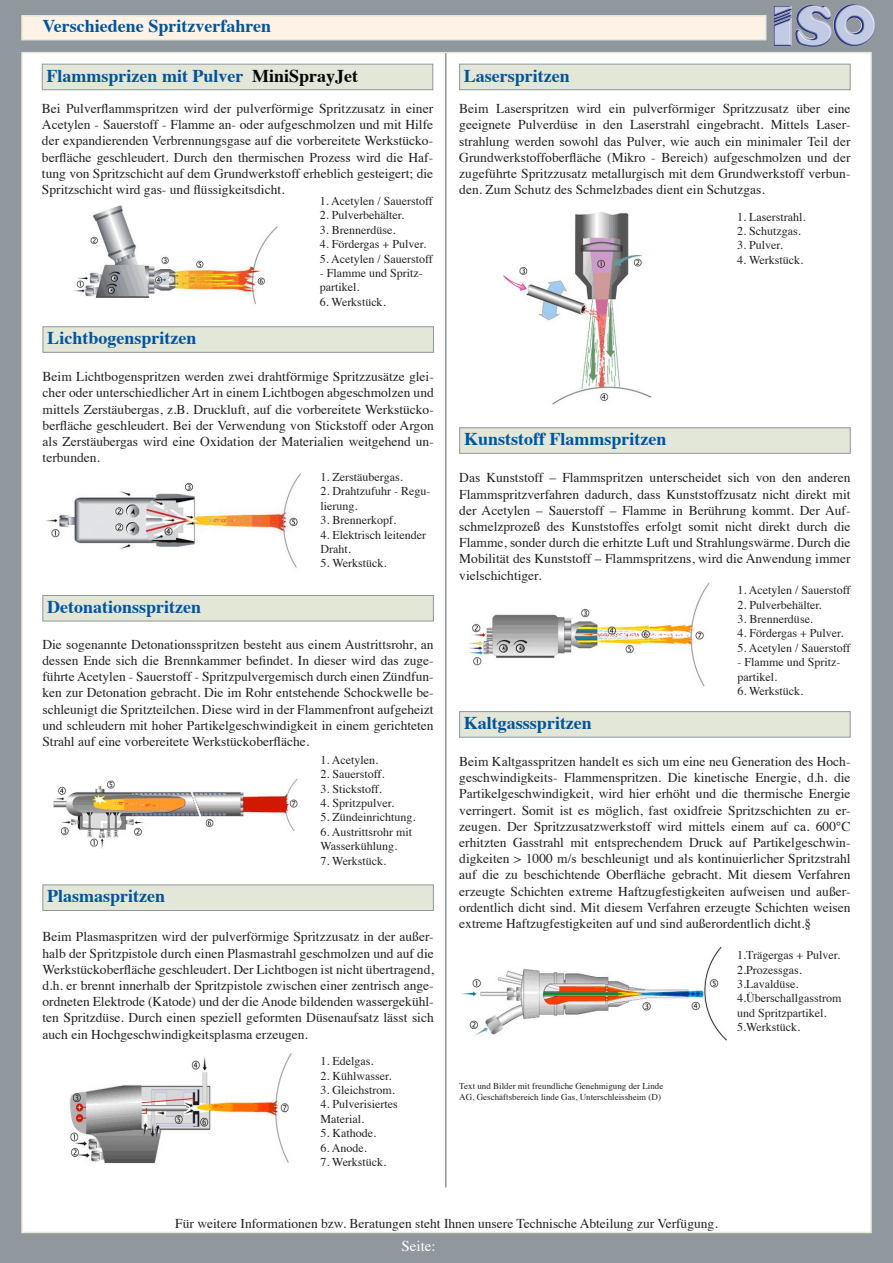
<style>
.page{position:relative;width:893px;height:1263px;background:#90979d}
.page>*{position:absolute;margin:0;border:0;box-sizing:border-box;transform-origin:0 0}
.t1{font:700 18px "Times";color:#01549d}
.t2{font:15px "Times";color:#fff}
.t3{font:13.5px/16.2px "Times";color:#231f20;text-align:justify}
.t4{font:12px/14.4px "Times";color:#231f20}
.t5{font:9px/10.8px "Times";color:#231f20}
.s1{color:#040503}
</style>
<div class="page">
<div style="left:21px;top:52px;width:851px;height:1181px;background:#fff;border:2px solid #e7eadb"></div>
<img style="left:833px;top:4px;width:20px;height:32px">
<div style="left:21px;top:15px;width:745px;height:25px;background:#fef2e6;border:2px solid #e7eadb"></div>
<div style="left:42px;top:64px;width:391px;height:26px;background:#e3e7d8;border:1px solid #90979d"></div>
<hr style="left:445px;top:53px;width:2px;height:1134px;background:#90979d">
<div style="left:459px;top:427px;width:392px;height:27px;background:#e3e7d8;border:1px solid #90979d"></div>
<div style="left:42px;top:595px;width:392px;height:26px;background:#e3e7d8;border:1px solid #90979d"></div>
<div style="left:42px;top:884px;width:392px;height:27px;background:#e3e7d8;border:1px solid #90979d"></div>
<div style="left:459px;top:64px;width:391px;height:26px;background:#e3e7d8;border:1px solid #90979d"></div>
<div style="left:43px;top:326px;width:391px;height:27px;background:#e3e7d8;border:1px solid #90979d"></div>
<img style="left:468px;top:584px;width:241px;height:103px">
<img style="left:74px;top:205px;width:204px;height:99px">
<img style="left:53px;top:779px;width:245px;height:70px">
<img style="left:69px;top:1053px;width:223px;height:111px">
<img style="left:503px;top:212px;width:149px;height:193px">
<div style="left:459px;top:711px;width:391px;height:26px;background:#e3e7d8;border:1px solid #90979d"></div>
<img style="left:461px;top:946px;width:266px;height:95px">
<img style="left:46px;top:473px;width:255px;height:95px">
<p class="t1" style="left:43px;top:9px;width:230px">Verschiedene Spritzverfahren</p>
<p class="t1" style="left:47px;top:58px;width:313px">Flammsprizen mit Pulver <span class="s1">MiniSprayJet</span></p>
<p class="t3" style="left:42px;top:99px;width:393px">Bei Pulverflammspritzen wird der pulverförmige Spritzzusatz in einer Acetylen - Sauerstoff - Flamme an- oder aufgeschmolzen und mit Hilfe der expandierenden Verbrennungsgase auf die vorbereitete Werkstücko&shy;berfläche geschleudert. Durch den thermischen Prozess wird die Haf&shy;tung von Spritzschicht auf dem Grundwerkstoff erheblich gesteigert; die Spritzschicht wird gas- und flüssigkeitsdicht.</p>
<p class="t4" style="left:320px;top:193px;width:115px">1. Acetylen / Sauerstoff</p>
<p class="t4" style="left:320px;top:207px;width:86px">2. Pulverbehälter.</p>
<p class="t4" style="left:320px;top:222px;width:77px">3. Brennerdüse.</p>
<p class="t4" style="left:320px;top:236px;width:108px">4. Fördergas + Pulver.</p>
<p class="t4" style="left:320px;top:250px;width:115px">5. Acetylen / Sauerstoff</p>
<p class="t4" style="left:320px;top:265px;width:104px">- Flamme und Spritz&shy;partikel.</p>
<p class="t4" style="left:320px;top:294px;width:67px">6. Werkstück.</p>
<p class="t1" style="left:47px;top:321px;width:151px">Lichtbogenspritzen</p>
<p class="t3" style="left:43px;top:367px;width:393px">Beim Lichtbogenspritzen werden zwei drahtförmige Spritzzusätze glei&shy;cher oder unterschiedlicher Art in einem Lichtbogen abgeschmolzen und mittels Zerstäubergas, z.B. Druckluft, auf die vorbereitete Werkstücko&shy;berfläche geschleudert. Bei der Verwendung von Stickstoff oder Argon als Zerstäubergas wird eine Oxidation der Materialien weitgehend un&shy;terbunden.</p>
<p class="t4" style="left:321px;top:469px;width:84px">1. Zerstäubergas.</p>
<p class="t4" style="left:321px;top:483px;width:111px">2. Drahtzufuhr - Regu&shy;lierung.</p>
<p class="t4" style="left:321px;top:512px;width:77px">3. Brennerkopf.</p>
<p class="t4" style="left:321px;top:526px;width:107px">4. Elektrisch leitender<br>Draht.</p>
<p class="t4" style="left:321px;top:555px;width:67px">5. Werkstück.</p>
<p class="t1" style="left:47px;top:589px;width:155px">Detonationsspritzen</p>
<p class="t3" style="left:42px;top:635px;width:393px">Die sogenannte Detonationsspritzen besteht aus einem Austrittsrohr, an dessen Ende sich die Brennkammer befindet. In dieser wird das zuge&shy;führte Acetylen - Sauerstoff - Spritzpulvergemisch durch einen Zündfun&shy;ken zur Detonation gebracht. Die im Rohr entstehende Schockwelle be&shy;schleunigt die Spritzteilchen. Diese wird in der Flammenfront aufgeheizt und schleudern mit hoher Partikelgeschwindigkeit in einem gerichteten Strahl auf eine vorbereitete Werkstückoberfläche.</p>
<p class="t4" style="left:320px;top:751px;width:59px">1. Acetylen.</p>
<p class="t4" style="left:320px;top:766px;width:66px">2. Sauerstoff.</p>
<p class="t4" style="left:320px;top:780px;width:63px">3. Stickstoff.</p>
<p class="t4" style="left:320px;top:795px;width:75px">4. Spritzpulver.</p>
<p class="t4" style="left:320px;top:809px;width:96px">5. Zündeinrichtung.</p>
<p class="t4" style="left:320px;top:823px;width:93px">6. Austrittsrohr mit<br>Wasserkühlung.</p>
<p class="t4" style="left:320px;top:852px;width:67px">7. Werkstück.</p>
<p class="t1" style="left:47px;top:879px;width:119px">Plasmaspritzen</p>
<p class="t3" style="left:43px;top:928px;width:393px">Beim Plasmaspritzen wird der pulverförmige Spritzzusatz in der außer&shy;halb der Spritzpistole durch einen Plasmastrahl geschmolzen und auf die Werkstückoberfläche geschleudert. Der Lichtbogen ist nicht übertragend, d.h. er brennt innerhalb der Spritzpistole zwischen einer zentrisch ange&shy;ordneten Elektrode (Katode) und der die Anode bildenden wassergekühl&shy;ten Spritzdüse. Durch einen speziell geformten Düsenaufsatz lässt sich auch ein Hochgeschwindigkeitsplasma erzeugen.</p>
<p class="t4" style="left:320px;top:1053px;width:54px">1. Edelgas.</p>
<p class="t4" style="left:320px;top:1067px;width:72px">2. Kühlwasser.</p>
<p class="t4" style="left:320px;top:1082px;width:76px">3. Gleichstrom.</p>
<p class="t4" style="left:320px;top:1096px;width:79px">4. Pulverisiertes<br>Material.</p>
<p class="t4" style="left:320px;top:1125px;width:57px">5. Kathode.</p>
<p class="t4" style="left:320px;top:1139px;width:48px">6. Anode.</p>
<p class="t4" style="left:320px;top:1154px;width:67px">7. Werkstück.</p>
<p class="t1" style="left:464px;top:58px;width:107px">Laserspritzen</p>
<p class="t3" style="left:459px;top:99px;width:393px">Beim Laserspritzen wird ein pulverförmiger Spritzzusatz über eine geeignete Pulverdüse in den Laserstrahl eingebracht. Mittels Laser&shy;strahlung werden sowohl das Pulver, wie auch ein minimaler Teil der Grundwerkstoffoberfläche (Mikro - Bereich) aufgeschmolzen und der zugeführte Spritzzusatz metallurgisch mit dem Grundwerkstoff verbun&shy;den. Zum Schutz des Schmelzbades dient ein Schutzgas.</p>
<p class="t1" style="left:464px;top:422px;width:204px">Kunststoff Flammspritzen</p>
<p class="t4" style="left:737px;top:208px;width:70px">1. Laserstrahl.</p>
<p class="t4" style="left:737px;top:223px;width:65px">2. Schutzgas.</p>
<p class="t4" style="left:737px;top:237px;width:47px">3. Pulver.</p>
<p class="t4" style="left:737px;top:251px;width:67px">4. Werkstück.</p>
<p class="t3" style="left:459px;top:468px;width:393px">Das Kunststoff – Flammspritzen unterscheidet sich von den anderen Flammspritzverfahren dadurch, dass Kunststoffzusatz nicht direkt mit der Acetylen – Sauerstoff – Flamme in Berührung kommt. Der Auf&shy;schmelzprozeß des Kunststoffes erfolgt somit nicht direkt durch die Flamme, sonder durch die erhitzte Luft und Strahlungswärme. Durch die Mobilität des Kunststoff – Flammspritzens, wird die Anwendung immer vielschichtiger.</p>
<p class="t4" style="left:737px;top:582px;width:115px">1. Acetylen / Sauerstoff</p>
<p class="t4" style="left:737px;top:596px;width:86px">2. Pulverbehälter.</p>
<p class="t4" style="left:737px;top:611px;width:77px">3. Brennerdüse.</p>
<p class="t4" style="left:737px;top:625px;width:108px">4. Fördergas + Pulver.</p>
<p class="t4" style="left:737px;top:639px;width:115px">5. Acetylen / Sauerstoff</p>
<p class="t4" style="left:737px;top:654px;width:104px">- Flamme und Spritz&shy;partikel.</p>
<p class="t4" style="left:737px;top:683px;width:67px">6. Werkstück.</p>
<p class="t1" style="left:464px;top:706px;width:129px">Kaltgassspritzen</p>
<p class="t3" style="left:459px;top:752px;width:393px">Beim Kaltgasspritzen handelt es sich um eine neu Generation des Hoch&shy;geschwindigkeits- Flammenspritzen. Die kinetische Energie, d.h. die Partikelgeschwindigkeit, wird hier erhöht und die thermische Energie verringert. Somit ist es möglich, fast oxidfreie Spritzschichten zu er&shy;zeugen. Der Spritzzusatzwerkstoff wird mittels einem auf ca. 600°C erhitzten Gasstrahl mit entsprechendem Druck auf Partikelgeschwin&shy;digkeiten &gt; 1000 m/s beschleunigt und als kontinuierlicher Spritzstrahl auf die zu beschichtende Oberfläche gebracht. Mit diesem Verfahren erzeugte Schichten extreme Haftzugfestigkeiten aufweisen und außer&shy;ordentlich dicht sind. Mit diesem Verfahren erzeugte Schichten weisen extreme Haftzugfestigkeiten auf und sind außerordentlich dicht.§</p>
<p class="t4" style="left:737px;top:947px;width:104px">1.Trägergas + Pulver.</p>
<p class="t4" style="left:737px;top:961px;width:66px">2.Prozessgas.</p>
<p class="t4" style="left:737px;top:976px;width:63px">3.Lavaldüse.</p>
<p class="t4" style="left:737px;top:990px;width:106px">4.Überschallgasstrom und Spritzpartikel.</p>
<p class="t4" style="left:737px;top:1019px;width:65px">5.Werkstück.</p>
<p class="t5" style="left:459px;top:1080px;width:206px">Text und Bilder mit freundliche Genehmigung der Linde<br>AG, Geschäftsbereich linde Gas, Unterschleissheim (D)</p>
<p class="t3" style="left:175px;top:1215px;width:544px">Für weitere Informationen bzw. Beratungen steht Ihnen unsere Technische Abteilung zur Verfügung.</p>
<p class="t2" style="left:402px;top:1232px;width:36px">Seite:</p>
</div>
